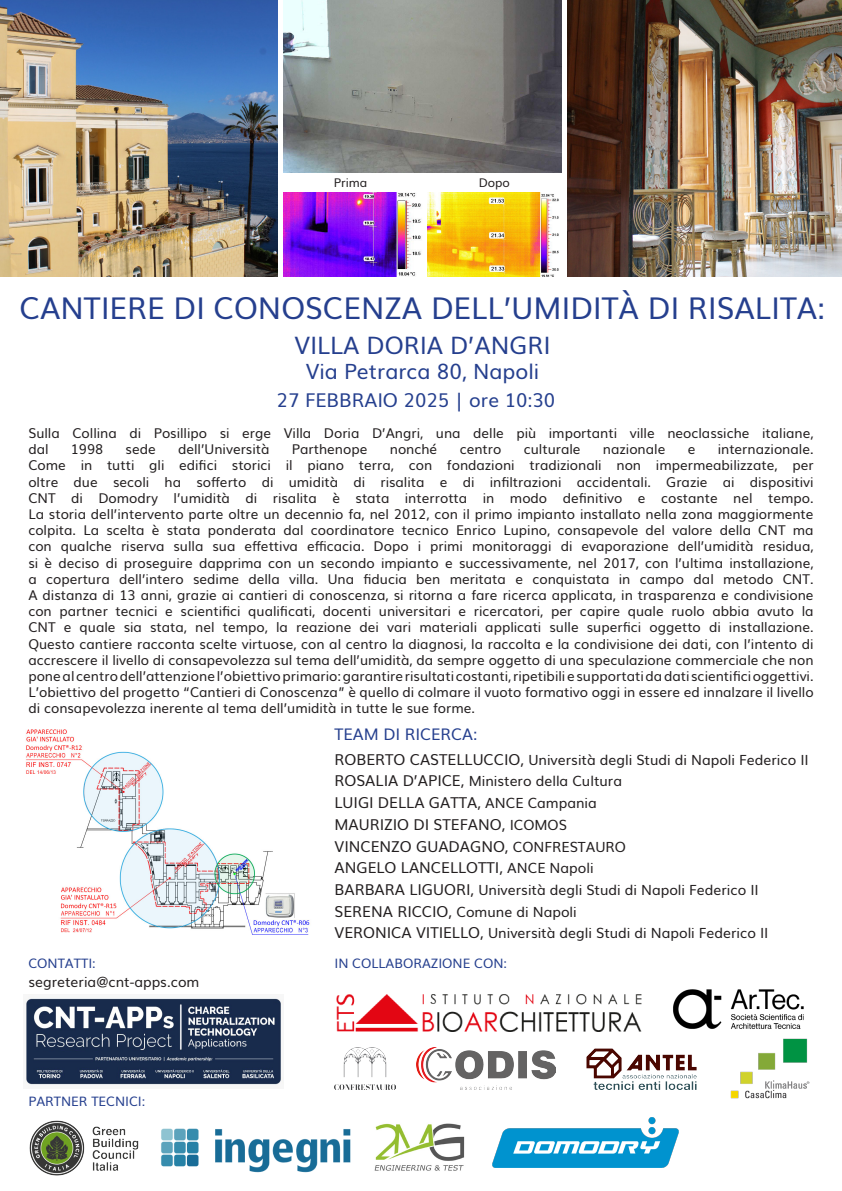
<style>
.page{position:relative;width:842px;height:1191px;background:#fff}
.page>*{position:absolute;margin:0;border:0;box-sizing:border-box;transform-origin:0 0}
.t1{font:30px "Muli";color:#253f8e}
.t2{font:24px "Muli";color:#253f8e}
.t3{font:21px "Muli";color:#253f8e}
.t4{font:19px "Muli";color:#253f8e}
.t5{font:16px "Muli";color:#253f8e}
.t6{font:15px "Muli";color:#231f20}
.t7{font:14px "Muli";color:#231f20}
.t8{font:13.5px/16.2px "Muli";color:#231f20}
.t9{font:13px "Muli";color:#253f8e}
.t10{font:12px "Muli";color:#231f20}
.s1{font-size:15px}
.s2{font-size:14px}
</style>
<div class="page">
<img style="left:334px;top:1048px;width:61px;height:41px">
<img style="left:23px;top:997px;width:260px;height:91px">
<img style="left:673px;top:989px;width:131px;height:40px">
<img style="left:416px;top:1047px;width:139px;height:42px">
<img style="left:586px;top:1048px;width:111px;height:41px">
<img style="left:730px;top:1038px;width:80px;height:61px">
<img style="left:337px;top:994px;width:305px;height:37px">
<img style="left:0;top:0;width:278px;height:277px">
<img style="left:567px;top:0;width:275px;height:277px">
<img style="left:493px;top:1117px;width:186px;height:50px">
<img style="left:29px;top:1120px;width:110px;height:56px">
<img style="left:26px;top:729px;width:284px;height:206px">
<img style="left:161px;top:1128px;width:190px;height:45px">
<img style="left:374px;top:1123px;width:91px;height:48px">
<img style="left:283px;top:0;width:278px;height:173px">
<img style="left:283px;top:192px;width:138px;height:85px">
<img style="left:427px;top:192px;width:132px;height:84px">
<p class="t10" style="left:334px;top:173px;width:35px">Prima</p>
<p class="t10" style="left:479px;top:173px;width:33px">Dopo</p>
<p class="t1" style="left:20px;top:283px;width:807px">CANTIERE DI CONOSCENZA DELL’UMIDITÀ DI RISALITA:</p>
<p class="t2" style="left:294px;top:326px;width:257px">VILLA DORIA D’ANGRI</p>
<p class="t3" style="left:306px;top:354px;width:235px">Via Petrarca 80, Napoli</p>
<p class="t4" style="left:277px;top:385px;width:280px">27 FEBBRAIO 2025 | ore 10:30</p>
<p class="t8" style="left:28px;top:424px;width:787px">Sulla Collina di Posillipo si erge Villa Doria D’Angri, una delle più importanti ville neoclassiche italiane, dal</p>
<p class="t8" style="left:71px;top:440px;width:34px">1998</p>
<p class="t8" style="left:126px;top:440px;width:32px">sede</p>
<p class="t8" style="left:178px;top:440px;width:93px">dell’Università</p>
<p class="t8" style="left:292px;top:440px;width:77px">Parthenope</p>
<p class="t8" style="left:390px;top:440px;width:49px">nonché</p>
<p class="t8" style="left:460px;top:440px;width:43px">centro</p>
<p class="t8" style="left:524px;top:440px;width:58px">culturale</p>
<p class="t8" style="left:603px;top:440px;width:64px">nazionale</p>
<p class="t8" style="left:688px;top:440px;width:9px">e</p>
<p class="t8" style="left:28px;top:440px;width:787px;text-align:justify;text-indent:689px">internazionale.<br>Come in tutti gli edifici storici il piano terra, con fondazioni tradizionali non impermeabilizzate, per oltre due secoli ha sofferto di umidità di risalita e di infiltrazioni accidentali. Grazie ai dispositivi CNT di Domodry l’umidità di risalita è stata interrotta in modo definitivo e costante nel tempo.<br>La storia dell’intervento parte oltre un decennio fa, nel 2012, con il primo impianto installato nella zona maggiormente colpita. La scelta è stata ponderata dal coordinatore tecnico Enrico Lupino, consapevole del valore della CNT ma con qualche riserva sulla sua effettiva efficacia. Dopo i primi monitoraggi di evaporazione dell’umidità residua, si è deciso di proseguire dapprima con un secondo impianto e successivamente, nel 2017, con l’ultima installazione, a copertura dell’intero sedime della villa. Una fiducia ben meritata e conquistata in campo dal metodo CNT.<br>A distanza di 13 anni, grazie ai cantieri di conoscenza, si ritorna a fare ricerca applicata, in trasparenza e condivisione con partner tecnici e scientifici qualificati, docenti universitari e ricercatori, per capire quale ruolo abbia avuto la CNT e quale sia stata, nel tempo, la reazione dei vari materiali applicati sulle superfici oggetto di installazione.<br>Questo cantiere racconta scelte virtuose, con al centro la diagnosi, la raccolta e la condivisione dei dati, con l’intento di accrescere il livello di consapevolezza sul tema dell’umidità, da sempre oggetto di una speculazione commerciale che non pone al centro dell’attenzione l’obiettivo primario: garantire risultati costanti, ripetibili e supportati da dati scientifici oggettivi.<br>L’obiettivo del progetto “Cantieri di Conoscenza” è quello di colmare il vuoto formativo oggi in essere ed innalzare il livello di consapevolezza inerente al tema dell’umidità in tutte le sue forme.</p>
<p class="t5" style="left:334px;top:721px;width:144px">TEAM DI RICERCA:</p>
<p class="t7" style="left:334px;top:748px;width:476px"><span class="s1">ROBERTO CASTELLUCCIO,</span> Università degli Studi di Napoli Federico II</p>
<p class="t7" style="left:334px;top:770px;width:289px"><span class="s1">ROSALIA D’APICE,</span> Ministero della Cultura</p>
<p class="t6" style="left:334px;top:790px;width:264px">LUIGI DELLA GATTA, <span class="s2">ANCE Campania</span></p>
<p class="t6" style="left:334px;top:812px;width:234px">MAURIZIO DI STEFANO, <span class="s2">ICOMOS</span></p>
<p class="t6" style="left:334px;top:834px;width:293px">VINCENZO GUADAGNO, <span class="s2">CONFRESTAURO</span></p>
<p class="t6" style="left:334px;top:855px;width:261px">ANGELO LANCELLOTTI, <span class="s2">ANCE Napoli</span></p>
<p class="t7" style="left:334px;top:900px;width:244px"><span class="s1">SERENA RICCIO,</span> Comune di Napoli</p>
<p class="t7" style="left:334px;top:922px;width:435px"><span class="s1">VERONICA VITIELLO,</span> Università degli Studi di Napoli Federico II</p>
<p class="t7" style="left:334px;top:878px;width:426px"><span class="s1">BARBARA LIGUORI,</span> Università degli Studi di Napoli Federico II</p>
<p class="t9" style="left:28px;top:952px;width:69px">CONTATTI:</p>
<p class="t9" style="left:334px;top:952px;width:174px">IN COLLABORAZIONE CON:</p>
<p class="t7" style="left:28px;top:970px;width:173px">segreteria@cnt-apps.com</p>
<p class="t9" style="left:28px;top:1091px;width:118px">PARTNER TECNICI:</p>
</div>
